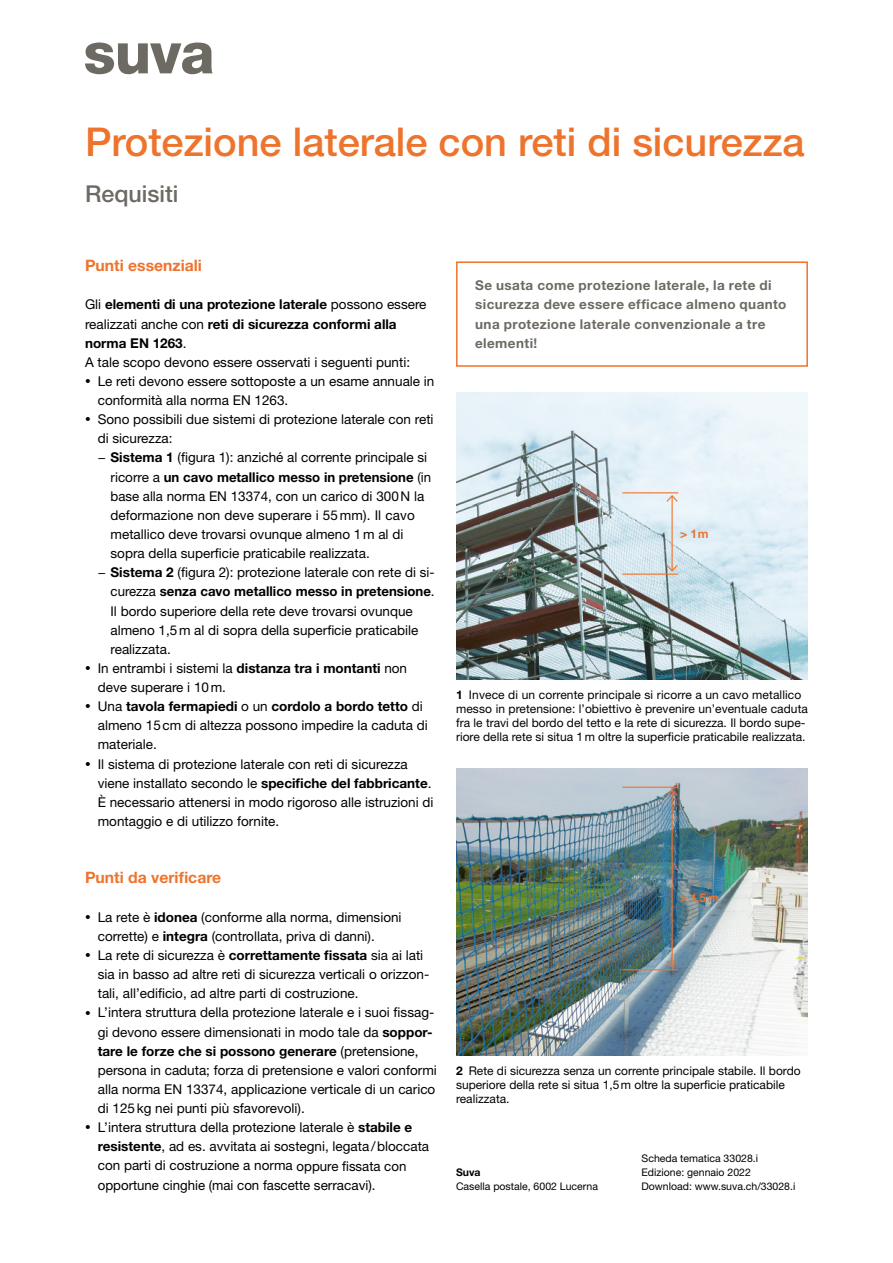
<style>
.page{position:relative;width:893px;height:1263px;background:#fff}
.page>*{position:absolute;margin:0;border:0;box-sizing:border-box;transform-origin:0 0}
.t1{font:500 39.75px "Helvetica Neue LT Std";color:#ee742d}
.t2{font:500 23.25px "Helvetica Neue LT Std";color:#6d6a63}
.t3{font:700 15.75px "Helvetica Neue LT Std";color:#ee742d}
.t4{font:13.5px/19.2px "Helvetica Neue LT Std";color:#000}
.t5{font:700 13.5px/19.2px "Helvetica Neue LT Std";letter-spacing:.03em;color:#6d6a63}
.t6{font:700 13.5px "Helvetica Neue LT Std";color:#000}
.t7{font:12px/13.8px "Helvetica Neue LT Std";color:#000}
.t8{font:700 12px "Helvetica Neue LT Std";color:#ee742d}
.t9{font:10.5px/13.8px "Helvetica Neue LT Std";color:#000}
.t10{font:700 10.5px "Helvetica Neue LT Std";color:#000}
.s1{font-weight:700}
.s2{font-size:11.25px}
.s3{font-weight:400}
</style>
<div class="page">
<div style="left:456px;top:261px;width:352px;height:106px;border:2px solid #ee742d"></div>
<img style="left:456px;top:393px;width:352px;height:287px">
<img style="left:456px;top:769px;width:352px;height:287px">
<hr style="left:622px;top:492px;width:56px;height:1px;background:#ee742d">
<hr style="left:622px;top:787px;width:56px;height:1px;background:#ee742d">
<hr style="left:622px;top:574px;width:56px;height:1px;background:#ee742d">
<hr style="left:622px;top:969px;width:56px;height:1px;background:#ee742d">
<hr style="left:671px;top:496px;width:2px;height:75px;background:#ee742d">
<svg style="left:665px;top:494px;width:14px;height:9px"></svg>
<svg style="left:665px;top:564px;width:14px;height:9px"></svg>
<hr style="left:671px;top:790px;width:2px;height:176px;background:#ee742d">
<svg style="left:665px;top:789px;width:14px;height:8px"></svg>
<svg style="left:665px;top:959px;width:14px;height:9px"></svg>
<svg style="left:85px;top:43px;width:128px;height:31px"></svg>
<h1 class="t1" style="left:85px;top:118px;width:721px">Protezione laterale con reti di sicurezza</h1>
<h2 class="t2" style="left:85px;top:180px;width:95px">Requisiti</h2>
<p class="t3" style="left:85px;top:256px;width:118px">Punti essenziali</p>
<p class="t4" style="left:85px;top:295px;width:343px">Gli <span class="s1">elementi di una protezione laterale</span> possono essere realizzati anche con <span class="s1">reti di sicurezza conformi alla norma EN 1263</span>.<br>A tale scopo devono essere osservati i seguenti punti:</p>
<p class="t4" style="left:98px;top:371px;width:338px;text-indent:-13px"><span class="s2">•</span> Le reti devono essere sottoposte a un esame annuale in conformità alla norma EN 1263.</p>
<p class="t4" style="left:85px;top:410px;width:350px"><span class="s2">•</span> Sono possibili due sistemi di protezione laterale con reti</p>
<p class="t4" style="left:98px;top:429px;width:76px">di sicurezza:</p>
<p class="t4" style="left:98px;top:448px;width:331px">− <span class="s1">Sistema 1</span> (figura 1): anziché al corrente principale si</p>
<p class="t6" style="left:111px;top:468px;width:322px"><span class="s3">ricorre a</span> un cavo metallico messo in pretensione <span class="s3">(in</span></p>
<p class="t4" style="left:111px;top:486px;width:315px">base alla norma EN 13374, con un carico di 300N la</p>
<p class="t4" style="left:111px;top:505px;width:306px">deformazione non deve superare i 55 mm). Il cavo</p>
<p class="t4" style="left:111px;top:524px;width:294px">metallico deve trovarsi ovunque almeno 1m al di</p>
<p class="t4" style="left:111px;top:543px;width:261px">sopra della superficie praticabile realizzata.</p>
<p class="t4" style="left:98px;top:563px;width:338px">− <span class="s1">Sistema 2</span> (figura 2): protezione laterale con rete di si-</p>
<p class="t6" style="left:111px;top:583px;width:326px"><span class="s3">curezza</span> senza cavo metallico messo in pretensione<span class="s3">.</span></p>
<p class="t4" style="left:111px;top:601px;width:304px">Il bordo superiore della rete deve trovarsi ovunque</p>
<p class="t4" style="left:111px;top:620px;width:309px">almeno 1,5m al di sopra della superficie praticabile</p>
<p class="t4" style="left:111px;top:639px;width:62px">realizzata.</p>
<p class="t4" style="left:98px;top:658px;width:311px;text-indent:-13px"><span class="s2">•</span> In entrambi i sistemi la <span class="s1">distanza tra i montanti</span> non deve superare i 10m.</p>
<p class="t4" style="left:98px;top:697px;width:332px;text-indent:-13px"><span class="s2">•</span> Una <span class="s1">tavola fermapiedi</span> o un <span class="s1">cordolo a bordo tetto</span> di almeno 15cm di altezza possono impedire la caduta di materiale.</p>
<p class="t4" style="left:98px;top:754px;width:337px;text-indent:-13px"><span class="s2">•</span> Il sistema di protezione laterale con reti di sicurezza viene installato secondo le <span class="s1">specifiche del fabbricante</span>.<br>È necessario attenersi in modo rigoroso alle istruzioni di montaggio e di utilizzo fornite.</p>
<p class="t3" style="left:85px;top:868px;width:138px">Punti da verificare</p>
<p class="t4" style="left:98px;top:907px;width:305px;text-indent:-13px"><span class="s2">•</span> La rete è <span class="s1">idonea</span> (conforme alla norma, dimensioni corrette) e <span class="s1">integra</span> (controllata, priva di danni).</p>
<p class="t4" style="left:98px;top:945px;width:333px;text-indent:-13px"><span class="s2">•</span> La rete di sicurezza è <span class="s1">correttamente fissata</span> sia ai lati sia in basso ad altre reti di sicurezza verticali o orizzon&shy;tali, all’edificio, ad altre parti di costruzione.</p>
<p class="t4" style="left:98px;top:1003px;width:341px;text-indent:-13px"><span class="s2">•</span> L’intera struttura della protezione laterale e i suoi fissag&shy;gi devono essere dimensionati in modo tale da <span class="s1">soppor&shy;tare le forze che si possono generare</span> (pretensione, persona in caduta; forza di pretensione e valori conformi alla norma EN 13374, applicazione verticale di un carico di 125kg nei punti più sfavorevoli).</p>
<p class="t4" style="left:98px;top:1118px;width:333px;text-indent:-13px"><span class="s2">•</span> L’intera struttura della protezione laterale è <span class="s1">stabile e resistente</span>, ad es. avvitata ai sostegni, legata/bloccata con parti di costruzione a norma oppure fissata con opportune cinghie (mai con fascette serracavi).</p>
<p class="t5" style="left:475px;top:275px;width:313px">Se usata come protezione laterale, la rete di sicurezza deve essere efficace almeno quanto una protezione laterale convenzionale a tre elementi!</p>
<p class="t8" style="left:680px;top:526px;width:30px">&gt; 1m</p>
<p class="t7" style="left:456px;top:688px;width:353px"><span class="s1">1</span> Invece di un corrente principale si ricorre a un cavo metallico messo in pretensione: l’obiettivo è prevenire un’eventuale caduta fra le travi del bordo del tetto e la rete di sicurezza. Il bordo supe&shy;riore della rete si situa 1m oltre la superficie praticabile realizzata.</p>
<p class="t8" style="left:680px;top:890px;width:40px">&gt; 1,5m</p>
<p class="t7" style="left:456px;top:1063px;width:346px"><span class="s1">2</span> Rete di sicurezza senza un corrente principale stabile. Il bordo superiore della rete si situa 1,5m oltre la superficie praticabile realizzata.</p>
<p class="t10" style="left:456px;top:1165px;width:26px">Suva</p>
<p class="t9" style="left:456px;top:1179px;width:143px">Casella postale, 6002 Lucerna</p>
<p class="t9" style="left:642px;top:1151px;width:155px">Scheda tematica 33028.i<br>Edizione: gennaio 2022<br>Download: www.suva.ch/33028.i</p>
</div>
